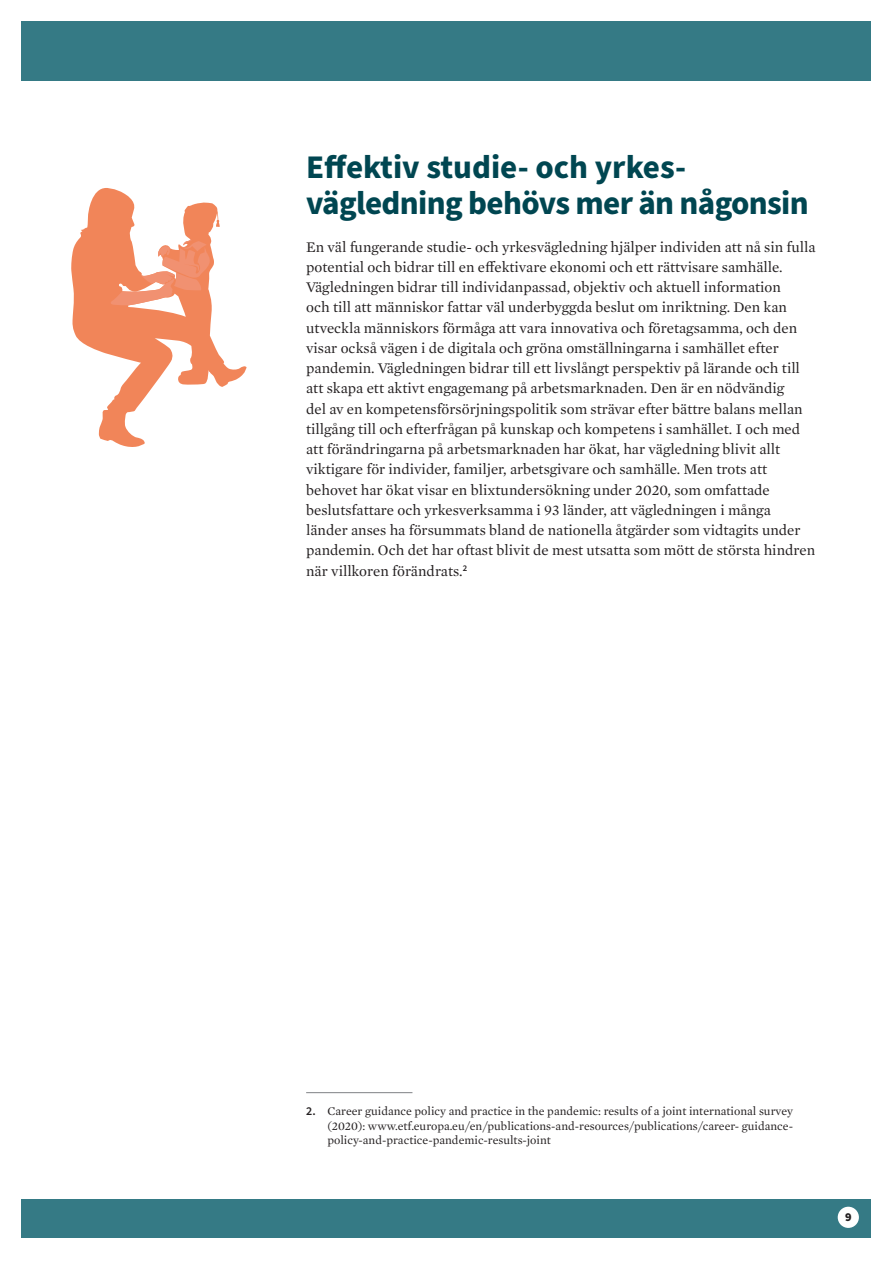
<style>
.page{position:relative;width:893px;height:1263px;background:#fff}
.page>*{position:absolute;margin:0;border:0;box-sizing:border-box;transform-origin:0 0}
.t1{font:700 33px/36px "Source Sans Pro";letter-spacing:-.02em;color:#004651}
.Brödtext{font:15px/20.2px "Mercury Text G1";color:#231f20}
.t2{font:900 12.15px "Source Sans Pro";color:#231f20}
.Note{font:12px/14.2px "Mercury Text G1";color:#231f20;text-align:justify}
.s1{font-family:"Source Sans Pro";font-weight:600}
</style>
<div class="page">
<div style="left:21px;top:1199px;width:849px;height:38px;background:#357a85"></div>
<div style="left:838px;top:1207px;width:21px;height:21px;background:#fff;border-radius:50%"></div>
<hr style="left:306px;top:1092px;width:106px;height:1px;background:#808285">
<div style="left:21px;top:21px;width:849px;height:60px;background:#357a85"></div>
<svg style="left:71px;top:188px;width:176px;height:259px"></svg>
<svg style="left:109px;top:239px;width:102px;height:66px"></svg>
<h1 class="t1" style="left:306px;top:150px;width:504px">Effektiv studie- och yrkes&shy;vägledning behövs mer än någonsin</h1>
<p class="Brödtext" style="left:306px;top:236px;width:511px">En väl fungerande studie- och yrkesvägledning hjälper individen att nå sin fulla potential och bidrar till en effektivare ekonomi och ett rättvisare samhälle.<br>Vägledningen bidrar till individanpassad, objektiv och aktuell information<br>och till att människor fattar väl underbyggda beslut om inriktning. Den kan utveckla människors förmåga att vara innovativa och företagsamma, och den visar också vägen i de digitala och gröna omställningarna i samhället efter pandemin. Vägledningen bidrar till ett livslångt perspektiv på lärande och till att skapa ett aktivt engagemang på arbetsmarknaden. Den är en nödvändig<br>del av en kompetensförsörjningspolitik som strävar efter bättre balans mellan tillgång till och efterfrågan på kunskap och kompetens i samhället. I och med att förändringarna på arbetsmarknaden har ökat, har vägledning blivit allt viktigare för individer, familjer, arbetsgivare och samhälle. Men trots att behovet har ökat visar en blixtundersökning under 2020, som omfattade beslutsfattare och yrkesverksamma i 93 länder, att vägledningen i många länder anses ha försummats bland de nationella åtgärder som vidtagits under pandemin. Och det har oftast blivit de mest utsatta som mött de största hindren när villkoren förändrats.<sup>2</sup></p>
<p class="Note" style="left:327px;top:1104px;width:467px;text-indent:-21px"><span class="s1">2.</span> Career guidance policy and practice in the pandemic: results of a joint international survey (2020): www.etf.europa.eu/en/publications-and-resources/publications/career- guidance&shy;policy-and-practice-pandemic-results-joint</p>
<p class="t2" style="left:845px;top:1208px;width:8px">9</p>
</div>
